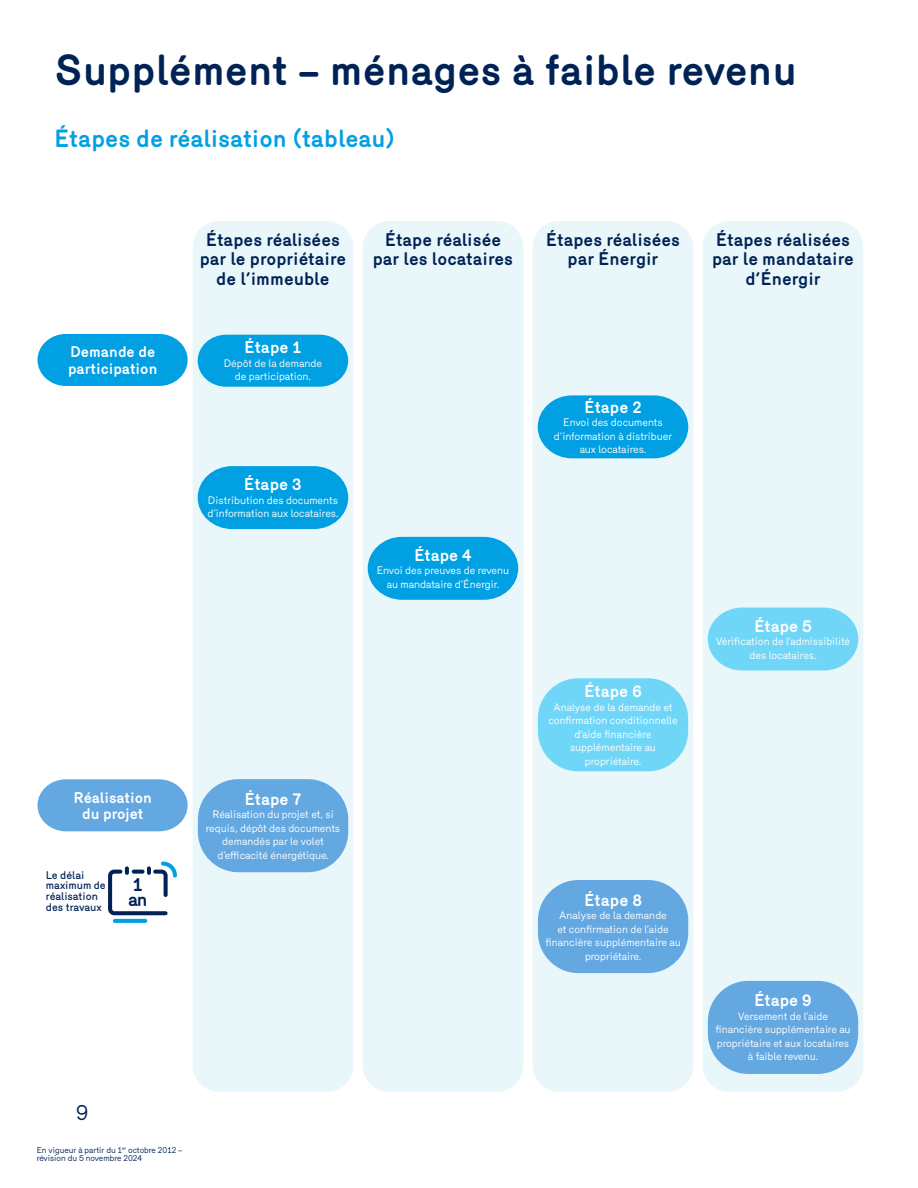
<style>
.page{position:relative;width:918px;height:1188px;background:#fff}
.page>*{position:absolute;margin:0;border:0;box-sizing:border-box;transform-origin:0 0}
.Energir_Titre_principal{font:700 42px "Merkury";color:#002356}
.Energir_Titre_paragraphe{font:700 24px "Merkury";color:#00a0e2}
.t1{font:21px "Merkury";color:#002356}
.Energir_Note{font:700 18.45px/14.9px "Merkury";color:#002356}
.Energir_Titre_paragraphe-2{font:700 17.7px/19.4px "Merkury";color:#002356;text-align:center}
.t2{font:700 16.5px "Merkury";color:#fff}
.t3{font:700 15px/16.5px "Merkury";color:#fff;text-align:center}
.Energir_Texte{font:500 10.8px/10.8px "Merkury";color:#002356}
.t4{font:10.5px/13.5px "Merkury";color:#fff;text-align:center}
.Energir_Note-2{font:8.25px/8.2px "Merkury";color:#002356}
</style>
<div class="page">
<div style="left:193px;top:221px;width:160px;height:871px;background:#e9f7fa;border-radius:26px"></div>
<div style="left:363px;top:221px;width:160px;height:871px;background:#e9f7fa;border-radius:26px"></div>
<div style="left:533px;top:221px;width:160px;height:871px;background:#e9f7fa;border-radius:26px"></div>
<div style="left:703px;top:221px;width:160px;height:871px;background:#e9f7fa;border-radius:26px"></div>
<svg style="left:198px;top:335px;width:150px;height:52px;background:#13a7e3"></svg>
<svg style="left:538px;top:395px;width:150px;height:63px;background:#17a8e4"></svg>
<svg style="left:198px;top:466px;width:150px;height:63px;background:#16a8e4"></svg>
<svg style="left:368px;top:537px;width:150px;height:63px;background:#16a8e4"></svg>
<svg style="left:708px;top:608px;width:150px;height:63px;background:#7cd9f7"></svg>
<svg style="left:37px;top:779px;width:151px;height:52px;background:#72afe3"></svg>
<svg style="left:37px;top:334px;width:151px;height:52px;background:#16a8e4"></svg>
<svg style="left:108px;top:861px;width:69px;height:62px"></svg>
<div style="left:198px;top:779px;width:150px;height:93px;background:#64a8e1;border-radius:40px"></div>
<div style="left:538px;top:880px;width:150px;height:93px;background:#64a8e1;border-radius:40px"></div>
<div style="left:708px;top:981px;width:150px;height:93px;background:#64a8e1;border-radius:40px"></div>
<div style="left:538px;top:678px;width:150px;height:93px;background:#70d6f7;border-radius:40px"></div>
<p class="Energir_Titre_principal" style="left:54px;top:38px;width:744px">Supplément – ménages à faible revenu</p>
<p class="Energir_Titre_paragraphe" style="left:54px;top:121px;width:343px">Étapes de réalisation (tableau)</p>
<p class="Energir_Titre_paragraphe-2" style="left:200px;top:229px;width:148px">Étapes réalisées par le propriétaire de l’immeuble</p>
<p class="Energir_Titre_paragraphe-2" style="left:373px;top:229px;width:142px">Étape réalisée par les locataires</p>
<p class="Energir_Titre_paragraphe-2" style="left:546px;top:229px;width:136px">Étapes réalisées par Énergir</p>
<p class="Energir_Titre_paragraphe-2" style="left:712px;top:229px;width:143px">Étapes réalisées par le mandataire d’Énergir</p>
<p class="t3" style="left:68px;top:342px;width:91px;text-align:left">Demande de participation</p>
<p class="t2" style="left:244px;top:335px;width:59px">Étape 1</p>
<p class="t4" style="left:224px;top:355px;width:100px">Dépôt de la demande de participation.</p>
<p class="t2" style="left:244px;top:472px;width:59px">Étape 3</p>
<p class="t4" style="left:207px;top:492px;width:133px;text-align:left">Distribution des documents d’information aux locataires.</p>
<p class="t3" style="left:74px;top:788px;width:80px">Réalisation du projet</p>
<p class="Energir_Texte" style="left:46px;top:868px;width:61px">Le délai maximum de réalisation des travaux</p>
<p class="Energir_Note" style="left:128px;top:876px;width:21px">1 an</p>
<p class="t2" style="left:244px;top:787px;width:59px">Étape 7</p>
<p class="t4" style="left:206px;top:807px;width:136px">Réalisation du projet et, si requis, dépôt des documents demandés par le volet d’efficacité énergétique.</p>
<p class="t1" style="left:76px;top:1097px;width:14px">9</p>
<p class="Energir_Note-2" style="left:37px;top:1145px;width:147px">En vigueur à partir du 1<sup>er</sup> octobre 2012 – révision du 5 novembre 2024</p>
<p class="t2" style="left:414px;top:543px;width:59px">Étape 4</p>
<p class="t4" style="left:377px;top:563px;width:134px">Envoi des preuves de revenu au mandataire d’Énergir.</p>
<p class="t2" style="left:584px;top:395px;width:59px">Étape 2</p>
<p class="t4" style="left:554px;top:415px;width:120px">Envoi des documents d’information à distribuer aux locataires.</p>
<p class="t2" style="left:584px;top:679px;width:59px">Étape 6</p>
<p class="t4" style="left:548px;top:699px;width:131px">Analyse de la demande et confirmation conditionnelle d’aide financière supplémentaire au propriétaire.</p>
<p class="t2" style="left:754px;top:613px;width:59px">Étape 5</p>
<p class="t4" style="left:716px;top:634px;width:136px">Vérification de l’admissibilité des locataires.</p>
<p class="t2" style="left:584px;top:887px;width:59px">Étape 8</p>
<p class="t4" style="left:546px;top:908px;width:137px">Analyse de la demande<br>et confirmation de l’aide financière supplémentaire au propriétaire.</p>
<p class="t2" style="left:754px;top:988px;width:59px">Étape 9</p>
<p class="t4" style="left:715px;top:1008px;width:137px">Versement de l’aide financière supplémentaire au propriétaire et aux locataires à faible revenu.</p>
</div>
